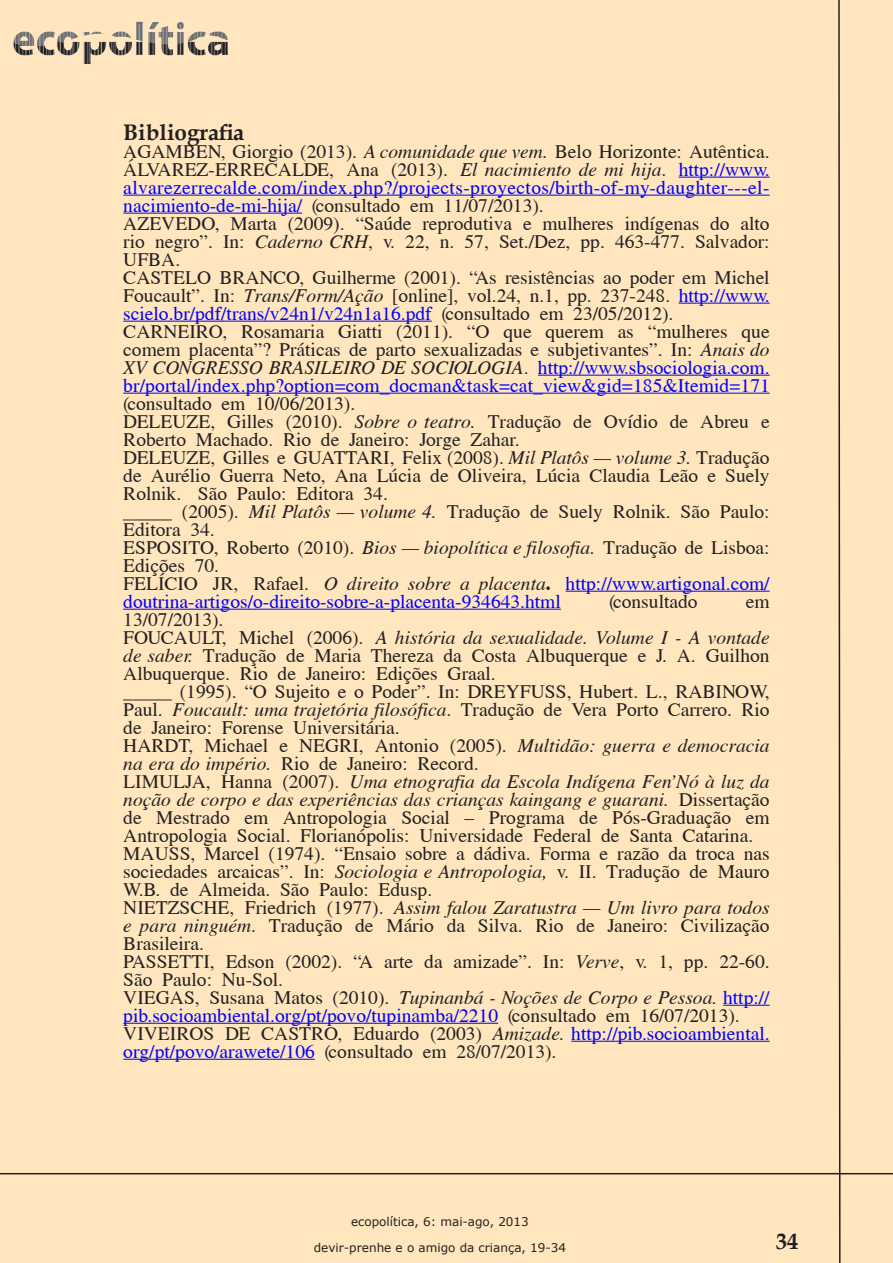
<style>
.page{position:relative;width:893px;height:1263px;background:#fff}
.page>*{position:absolute;margin:0;border:0;box-sizing:border-box;transform-origin:0 0}
._4__intertítulo{font:700 22.5px "Book Antiqua";color:#231f20}
._6_bibliografia_corp{font:19.5px/18px "Cardiff";color:#231f20;text-align:justify}
._6_bibliografia_corp-2{font:19.5px/18px "Cardiff";color:#00f}
.t1{font:12px/25.7px "Verdana";color:#231f20;text-align:center}
.s1{font-style:italic}
.s2{color:#231f20}
.s3{font-style:italic;color:#231f20}
.s4{color:#00f}
.s5{font-weight:700;color:#231f20}
</style>
<div class="page">
<img style="left:12px;top:17px;width:219px;height:51px">
<hr style="left:0;top:1173px;width:893px;height:1px;background:#231f20">
<svg style="left:837px;top:0;width:4px;height:1263px;background:#ab9a82"></svg>
<hr style="left:679px;top:177px;width:91px;height:1px;background:#00f">
<hr style="left:123px;top:195px;width:647px;height:1px;background:#00f">
<hr style="left:123px;top:213px;width:179px;height:1px;background:#00f">
<hr style="left:679px;top:303px;width:91px;height:1px;background:#00f">
<hr style="left:123px;top:321px;width:309px;height:1px;background:#00f">
<hr style="left:538px;top:375px;width:232px;height:1px;background:#00f">
<hr style="left:123px;top:393px;width:647px;height:1px;background:#00f">
<hr style="left:566px;top:591px;width:204px;height:1px;background:#00f">
<hr style="left:123px;top:609px;width:438px;height:1px;background:#00f">
<hr style="left:723px;top:1005px;width:47px;height:1px;background:#00f">
<hr style="left:123px;top:1023px;width:375px;height:1px;background:#00f">
<hr style="left:571px;top:1041px;width:199px;height:1px;background:#00f">
<hr style="left:123px;top:1059px;width:192px;height:1px;background:#00f">
<p class="_4__intertítulo" style="left:123px;top:119px;width:123px">Bibliografia</p>
<p class="_6_bibliografia_corp" style="left:123px;top:142px;width:648px">AGAMBEN, Giorgio (2013). <span class="s1">A comunidade que vem.</span> Belo Horizonte: Autêntica.</p>
<p class="_6_bibliografia_corp-2" style="left:123px;top:160px;width:648px;text-align:justify"><span class="s2">ÁLVAREZ-ERRECALDE, Ana (2013).</span> <span class="s3">El nacimiento de mi hija</span><span class="s2">.</span> http://www. alvarezerrecalde.com/index.php?/projects-proyectos/birth-of-my-daughter---el&shy;nacimiento-de-mi-hija/ <span class="s2">(consultado em 11/07/2013).</span></p>
<p class="_6_bibliografia_corp" style="left:123px;top:214px;width:648px">AZEVEDO, Marta (2009). “Saúde reprodutiva e mulheres indígenas do alto rio negro”. In: <span class="s1">Caderno CRH</span>, v. 22, n. 57, Set./Dez, pp. 463-477. Salvador:<br>UFBA.</p>
<p class="_6_bibliografia_corp" style="left:123px;top:268px;width:648px">CASTELO BRANCO, Guilherme (2001). “As resistências ao poder em Michel Foucault”. In: <span class="s1">Trans/Form/Ação</span> [online], vol.24, n.1, pp. 237-248. <span class="s4">http://www. scielo.br/pdf/trans/v24n1/v24n1a16.pdf</span> (consultado em 23/05/2012).</p>
<p class="_6_bibliografia_corp" style="left:123px;top:322px;width:648px">CARNEIRO, Rosamaria Giatti (2011). “O que querem as “mulheres que comem placenta”? Práticas de parto sexualizadas e subjetivantes”. In: <span class="s1">Anais do XV CONGRESSO BRASILEIRO DE SOCIOLOGIA</span>. <span class="s4">http://www.sbsociologia.com. br/portal/index.php?option=com_docman&amp;task=cat_view&amp;gid=185&amp;Itemid=171 </span>(consultado em 10/06/2013).</p>
<p class="_6_bibliografia_corp" style="left:123px;top:412px;width:648px">DELEUZE, Gilles (2010). <span class="s1">Sobre o teatro.</span> Tradução de Ovídio de Abreu e<br>Roberto Machado. Rio de Janeiro: Jorge Zahar.</p>
<p class="_6_bibliografia_corp" style="left:123px;top:448px;width:648px">DELEUZE, Gilles e GUATTARI, Felix (2008). <span class="s1">Mil Platôs – volume 3.</span> Tradução de Aurélio Guerra Neto, Ana Lúcia de Oliveira, Lúcia Claudia Leão e Suely Rolnik. São Paulo: Editora 34.</p>
<p class="_6_bibliografia_corp" style="left:123px;top:502px;width:648px">_____ (2005). <span class="s1">Mil Platôs – volume 4.</span> Tradução de Suely Rolnik. São Paulo:<br>Editora 34.</p>
<p class="_6_bibliografia_corp" style="left:123px;top:538px;width:648px">ESPOSITO, Roberto (2010). <span class="s1">Bios – biopolítica e filosofia.</span> Tradução de Lisboa:<br>Edições 70.</p>
<p class="_6_bibliografia_corp-2" style="left:123px;top:574px;width:648px"><span class="s2">FELÍCIO JR, Rafael.</span> <span class="s3">O direito sobre a placenta</span><span class="s5">.</span> http://www.artigonal.com/ doutrina-artigos/o-direito-sobre-a-placenta-934643.html</p>
<p class="_6_bibliografia_corp" style="left:609px;top:592px;width:90px">(consultado</p>
<p class="_6_bibliografia_corp" style="left:746px;top:592px;width:25px">em</p>
<p class="_6_bibliografia_corp" style="left:123px;top:610px;width:102px">13/07/2013).</p>
<p class="_6_bibliografia_corp" style="left:123px;top:628px;width:648px">FOUCAULT, Michel (2006). <span class="s1">A história da sexualidade. Volume I - A vontade de saber.</span> Tradução de Maria Thereza da Costa Albuquerque e J. A. Guilhon Albuquerque. Rio de Janeiro: Edições Graal.</p>
<p class="_6_bibliografia_corp" style="left:123px;top:682px;width:648px">_____ (1995). “O Sujeito e o Poder”. In: DREYFUSS, Hubert. L., RABINOW, Paul. <span class="s1">Foucault: uma trajetória filosófica</span>. Tradução de Vera Porto Carrero. Rio de Janeiro: Forense Universitária.</p>
<p class="_6_bibliografia_corp" style="left:123px;top:736px;width:648px">HARDT, Michael e NEGRI, Antonio (2005). <span class="s1">Multidão: guerra e democracia na era do império.</span> Rio de Janeiro: Record.</p>
<p class="_6_bibliografia_corp" style="left:123px;top:772px;width:648px">LIMULJA, Hanna (2007). <span class="s1">Uma etnografia da Escola Indígena Fen’Nó à luz da noção de corpo e das experiências das crianças kaingang e guarani.</span> Dissertação de Mestrado em Antropologia Social – Programa de Pós-Graduação em Antropologia Social. Florianópolis: Universidade Federal de Santa Catarina.</p>
<p class="_6_bibliografia_corp" style="left:123px;top:844px;width:648px">MAUSS, Marcel (1974). “Ensaio sobre a dádiva. Forma e razão da troca nas sociedades arcaicas”. In: <span class="s1">Sociologia e Antropologia,</span> v. II. Tradução de Mauro W.B. de Almeida. São Paulo: Edusp.</p>
<p class="_6_bibliografia_corp" style="left:123px;top:898px;width:648px">NIETZSCHE, Friedrich (1977). <span class="s1">Assim falou Zaratustra – Um livro para todos e para ninguém</span>. Tradução de Mário da Silva. Rio de Janeiro: Civilização Brasileira.</p>
<p class="_6_bibliografia_corp" style="left:123px;top:952px;width:648px">PASSETTI, Edson (2002). “A arte da amizade”. In: <span class="s1">Verve</span>, v. 1, pp. 22-60.<br>São Paulo: Nu-Sol.</p>
<p class="_6_bibliografia_corp-2" style="left:123px;top:988px;width:648px"><span class="s2">VIEGAS, Susana Matos (2010).</span> <span class="s3">Tupinanbá - Noções de Corpo e Pessoa.</span> http:// pib.socioambiental.org/pt/povo/tupinamba/2210 <span class="s2">(consultado em 16/07/2013).</span></p>
<p class="_6_bibliografia_corp" style="left:123px;top:1024px;width:648px">VIVEIROS DE CASTRO, Eduardo (2003) <span class="s1">Amizade.</span> <span class="s4">http://pib.socioambiental. org/pt/povo/arawete/106</span> (consultado em 28/07/2013).</p>
<p class="t1" style="left:314px;top:1209px;width:254px">ecopolítica, 6: mai-ago, 2013 devir-prenhe e o amigo da criança, 19-34</p>
<p class="_4__intertítulo" style="left:776px;top:1228px;width:24px">34</p>
</div>
